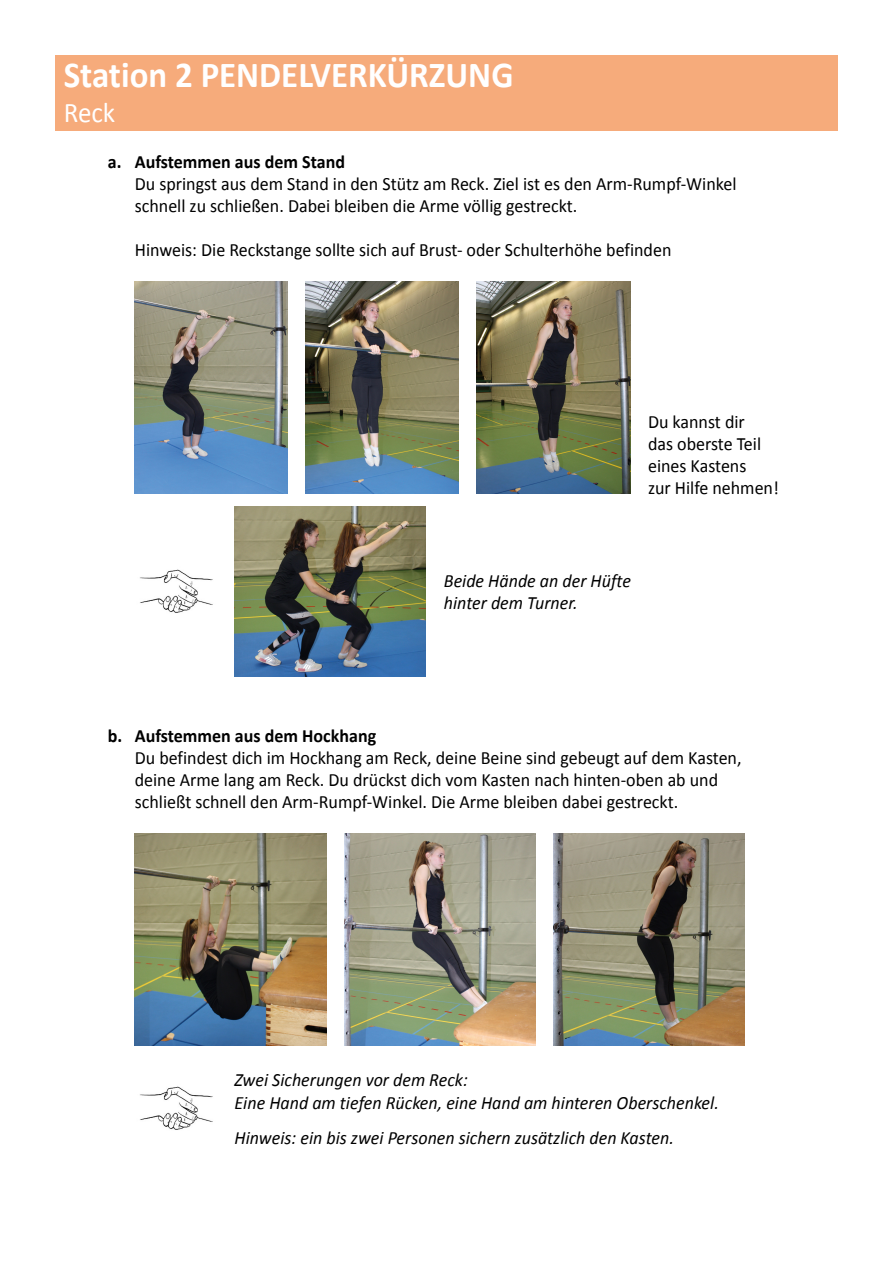
<style>
.page{position:relative;width:893px;height:1263px;background:#fff}
.page>*{position:absolute;margin:0;border:0;box-sizing:border-box;transform-origin:0 0}
.Überschrift_bold{font:700 36.75px "Calibri";color:#fff;scale:.95 1}
.Überschrift{font:28.5px "Calibri";color:#fff;scale:.95 1}
.Tabelle-GS{font:18.75px/21.9px "Calibri";color:#000;scale:.96 1}
.Tabelle-GS-2{font:italic 18.75px/21.9px "Calibri";color:#000;scale:.96 1}
.s1{font-weight:700}
</style>
<div class="page">
<div style="left:55px;top:55px;width:783px;height:76px;background:#f6ab7b"></div>
<img style="left:135px;top:281px;width:153px;height:213px">
<img style="left:306px;top:281px;width:153px;height:213px">
<img style="left:477px;top:281px;width:153px;height:213px">
<img style="left:140px;top:569px;width:73px;height:44px">
<img style="left:234px;top:506px;width:192px;height:170px">
<img style="left:135px;top:833px;width:191px;height:213px">
<img style="left:344px;top:833px;width:191px;height:213px">
<img style="left:553px;top:833px;width:192px;height:213px">
<img style="left:140px;top:1086px;width:73px;height:44px">
<p class="Überschrift_bold" style="left:64px;top:52px;width:475px">Station 2 PENDELVERKÜRZUNG</p>
<p class="Überschrift" style="left:64px;top:94px;width:56px">Reck</p>
<p class="Tabelle-GS" style="left:135px;top:151px;width:628px;text-indent:-27px"><span class="s1">a. Aufstemmen aus dem Stand<br></span>Du springst aus dem Stand in den Stütz am Reck. Ziel ist es den Arm-Rumpf-Winkel schnell zu schließen. Dabei bleiben die Arme völlig gestreckt.</p>
<p class="Tabelle-GS" style="left:135px;top:238px;width:560px">Hinweis: Die Reckstange sollte sich auf Brust- oder Schulterhöhe befinden</p>
<p class="Tabelle-GS" style="left:648px;top:411px;width:138px">Du kannst dir<br>das oberste Teil eines Kastens<br>zur Hilfe nehmen!</p>
<p class="Tabelle-GS-2" style="left:444px;top:569px;width:196px">Beide Hände an der Hüfte hinter dem Turner.</p>
<p class="Tabelle-GS" style="left:135px;top:725px;width:634px;text-indent:-27px"><span class="s1">b. Aufstemmen aus dem Hockhang<br></span>Du befindest dich im Hockhang am Reck, deine Beine sind gebeugt auf dem Kasten, deine Arme lang am Reck. Du drückst dich vom Kasten nach hinten-oben ab und schließt schnell den Arm-Rumpf-Winkel. Die Arme bleiben dabei gestreckt.</p>
<p class="Tabelle-GS-2" style="left:234px;top:1068px;width:506px;line-height:22.5px">Zwei Sicherungen vor dem Reck:<br>Eine Hand am tiefen Rücken, eine Hand am hinteren Oberschenkel.</p>
<p class="Tabelle-GS-2" style="left:234px;top:1126px;width:459px">Hinweis: ein bis zwei Personen sichern zusätzlich den Kasten.</p>
</div>
